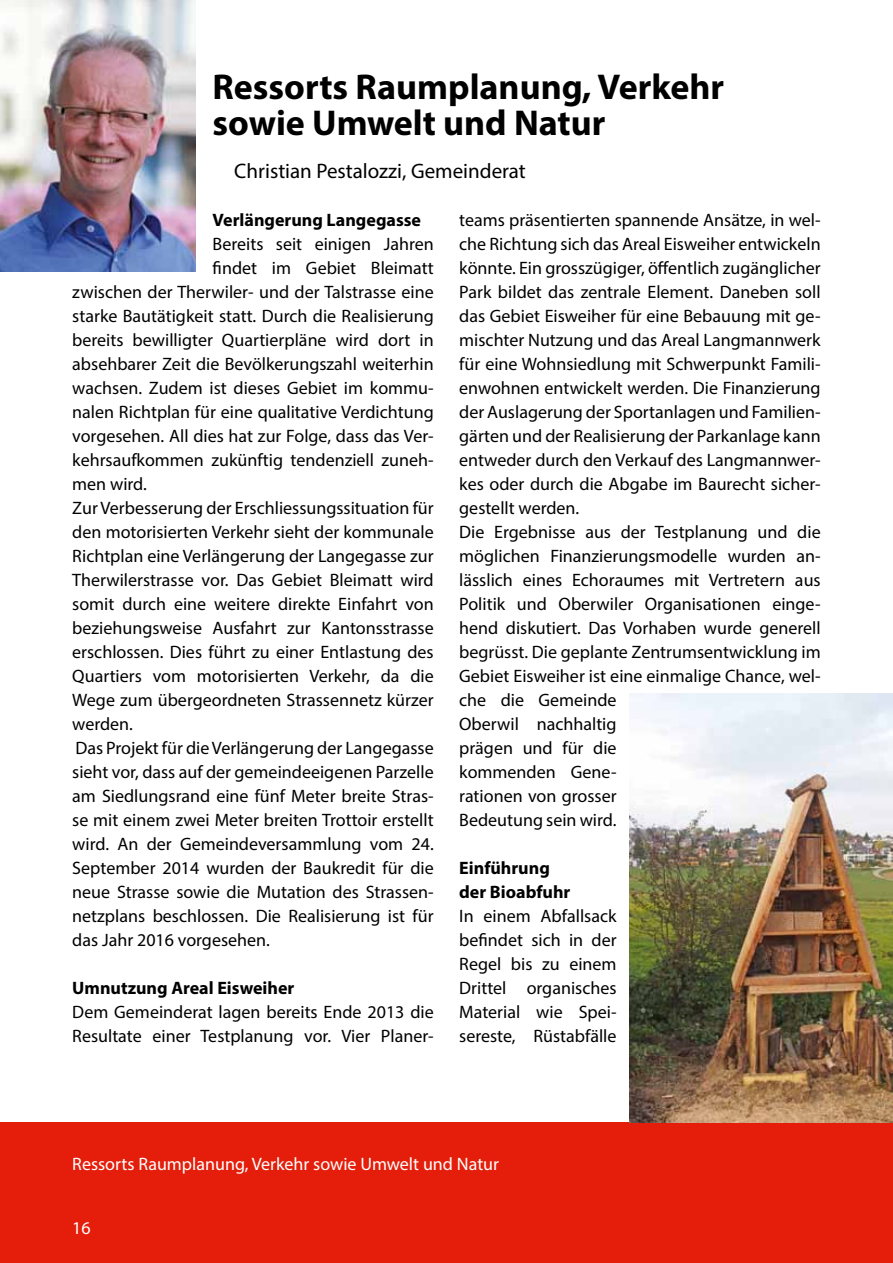
<style>
.page{position:relative;width:893px;height:1263px;background:#fff}
.page>*{position:absolute;margin:0;border:0;box-sizing:border-box;transform-origin:0 0}
.t1{font:700 36px/36px "Myriad Pro";color:#000}
.t2{font:21px "Myriad Pro";color:#000}
.t3{font:18px/24px "Myriad Pro";color:#000}
.t4{font:700 18px/24px "Myriad Pro";color:#000}
.t5{font:18px "Myriad Pro";color:#fff}
</style>
<div class="page">
<div style="left:0;top:1123px;width:893px;height:140px;background:#e41e0a"></div>
<img style="left:0;top:0;width:196px;height:271px">
<img style="left:629px;top:693px;width:264px;height:430px">
<h1 class="t1" style="left:213px;top:68px;width:513px">Ressorts Raumplanung, Verkehr sowie Umwelt und Natur</h1>
<p class="t2" style="left:234px;top:158px;width:293px">Christian Pestalozzi, Gemeinderat</p>
<p class="t4" style="left:213px;top:207px;width:210px">Verlängerung Langegasse</p>
<p class="t3" style="left:213px;top:232px;width:223px">Bereits seit einigen Jahren</p>
<p class="t3" style="left:213px;top:256px;width:223px">findet im Gebiet Bleimatt</p>
<p class="t3" style="left:72px;top:280px;width:363px">zwischen der Therwiler- und der Talstrasse eine</p>
<p class="t3" style="left:72px;top:304px;width:363px">starke Bautätigkeit statt. Durch die Realisierung</p>
<p class="t3" style="left:72px;top:328px;width:363px">bereits bewilligter Quartierpläne wird dort in</p>
<p class="t3" style="left:72px;top:352px;width:363px">absehbarer Zeit die Bevölkerungszahl weiterhin</p>
<p class="t3" style="left:72px;top:376px;width:363px">wachsen. Zudem ist dieses Gebiet im kommu-</p>
<p class="t3" style="left:72px;top:400px;width:363px">nalen Richtplan für eine qualitative Verdichtung</p>
<p class="t3" style="left:72px;top:424px;width:363px">vorgesehen. All dies hat zur Folge, dass das Ver-</p>
<p class="t3" style="left:72px;top:448px;width:363px">kehrsaufkommen zukünftig tendenziell zuneh-</p>
<p class="t3" style="left:72px;top:472px;width:76px">men wird.</p>
<p class="t3" style="left:72px;top:496px;width:363px">Zur Verbesserung der Erschliessungssituation für</p>
<p class="t3" style="left:72px;top:520px;width:363px">den motorisierten Verkehr sieht der kommunale</p>
<p class="t3" style="left:72px;top:544px;width:363px">Richtplan eine Verlängerung der Langegasse zur</p>
<p class="t3" style="left:72px;top:568px;width:363px">Therwilerstrasse vor. Das Gebiet Bleimatt wird</p>
<p class="t3" style="left:72px;top:592px;width:363px">somit durch eine weitere direkte Einfahrt von</p>
<p class="t3" style="left:72px;top:616px;width:363px">beziehungsweise Ausfahrt zur Kantonsstrasse</p>
<p class="t3" style="left:72px;top:640px;width:363px">erschlossen. Dies führt zu einer Entlastung des</p>
<p class="t3" style="left:72px;top:664px;width:363px">Quartiers vom motorisierten Verkehr, da die</p>
<p class="t3" style="left:72px;top:688px;width:363px">Wege zum übergeordneten Strassennetz kürzer</p>
<p class="t3" style="left:72px;top:712px;width:62px">werden.</p>
<p class="t3" style="left:75px;top:736px;width:360px">Das Projekt für die Verlängerung der Langegasse</p>
<p class="t3" style="left:72px;top:760px;width:363px">sieht vor, dass auf der gemeindeeigenen Parzelle</p>
<p class="t3" style="left:72px;top:784px;width:363px">am Siedlungsrand eine fünf Meter breite Stras-</p>
<p class="t3" style="left:72px;top:808px;width:363px">se mit einem zwei Meter breiten Trottoir erstellt</p>
<p class="t3" style="left:72px;top:832px;width:363px">wird. An der Gemeindeversammlung vom 24.</p>
<p class="t3" style="left:72px;top:856px;width:363px">September 2014 wurden der Baukredit für die</p>
<p class="t3" style="left:72px;top:880px;width:363px">neue Strasse sowie die Mutation des Strassen-</p>
<p class="t3" style="left:72px;top:904px;width:363px">netzplans beschlossen. Die Realisierung ist für</p>
<p class="t3" style="left:72px;top:928px;width:199px">das Jahr 2016 vorgesehen.</p>
<p class="t4" style="left:72px;top:975px;width:224px">Umnutzung Areal Eisweiher</p>
<p class="t3" style="left:72px;top:1000px;width:363px">Dem Gemeinderat lagen bereits Ende 2013 die<br>Resultate einer Testplanung vor. Vier Planer-</p>
<p class="t3" style="left:459px;top:208px;width:363px">teams präsentierten spannende Ansätze, in wel&shy;che Richtung sich das Areal Eisweiher entwickeln könnte. Ein grosszügiger, öffentlich zugänglicher Park bildet das zentrale Element. Daneben soll das Gebiet Eisweiher für eine Bebauung mit ge&shy;mischter Nutzung und das Areal Langmannwerk für eine Wohnsiedlung mit Schwerpunkt Famili&shy;enwohnen entwickelt werden. Die Finanzierung der Auslagerung der Sportanlagen und Familien&shy;gärten und der Realisierung der Parkanlage kann entweder durch den Verkauf des Langmannwer&shy;kes oder durch die Abgabe im Baurecht sicher&shy;gestellt werden.<br>Die Ergebnisse aus der Testplanung und die möglichen Finanzierungsmodelle wurden an&shy;lässlich eines Echoraumes mit Vertretern aus Politik und Oberwiler Organisationen einge&shy;hend diskutiert. Das Vorhaben wurde generell begrüsst. Die geplante Zentrumsentwicklung im Gebiet Eisweiher ist eine einmalige Chance, wel&shy;che die Gemeinde<br>Oberwil nachhaltig<br>prägen und für die<br>kommenden Gene-<br>rationen von grosser<br>Bedeutung sein wird.</p>
<p class="t4" style="left:459px;top:855px;width:113px">Einführung der Bioabfuhr</p>
<p class="t3" style="left:459px;top:903px;width:159px;text-align:justify">In einem Abfallsack befindet sich in der Regel bis zu einem Drittel organisches Material wie Spei&shy;sereste, Rüstabfälle</p>
<p class="t5" style="left:72px;top:1153px;width:428px">Ressorts Raumplanung, Verkehr sowie Umwelt und Natur</p>
<p class="t5" style="left:72px;top:1217px;width:20px">16</p>
</div>
